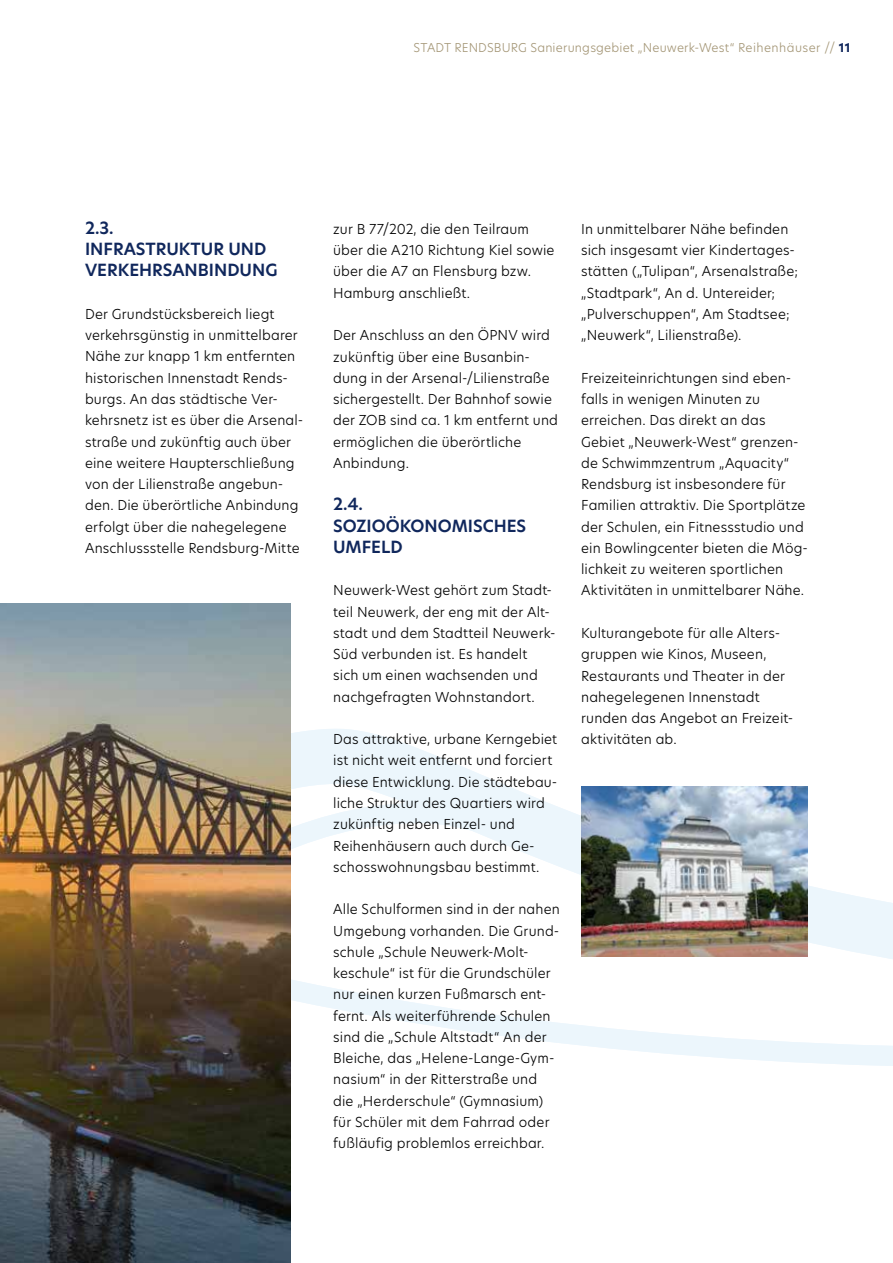
<style>
.page{position:relative;width:893px;height:1263px;background:#fff}
.page>*{position:absolute;margin:0;border:0;box-sizing:border-box;transform-origin:0 0}
.t1{font:600 16.5px/21.3px "New Hero";color:#10275c}
.t2{font:300 13.5px/21.3px "New Hero";letter-spacing:.01em;color:#000}
.t3{font:300 12px "New Hero";letter-spacing:.015em;color:#a49676}
.s1{font-weight:700;color:#10275c}
</style>
<div class="page">
<svg style="left:291px;top:729px;width:517px;height:74px"></svg>
<svg style="left:291px;top:803px;width:290px;height:48px;fill:#ecf6fc"></svg>
<svg style="left:291px;top:851px;width:602px;height:215px"></svg>
<img style="left:581px;top:787px;width:227px;height:170px">
<img style="left:0;top:603px;width:291px;height:660px">
<p class="t3" style="left:414px;top:40px;width:438px">STADT RENDSBURG Sanierungsgebiet „Neuwerk-West“ Reihenhäuser // <span class="s1">11</span></p>
<p class="t1" style="left:85px;top:217px;width:194px">2.3.<br>INFRASTRUKTUR UND<br>VERKEHRSANBINDUNG</p>
<p class="t2" style="left:85px;top:303px;width:220px">Der Grundstücksbereich liegt verkehrsgünstig in unmittelbarer<br>Nähe zur knapp 1 km entfernten historischen Innenstadt Rends&shy;burgs. An das städtische Ver&shy;kehrsnetz ist es über die Arsenal&shy;straße und zukünftig auch über eine weitere Haupterschließung von der Lilienstraße angebun&shy;den. Die überörtliche Anbindung erfolgt über die nahegelegene<br>Anschlussstelle Rendsburg-Mitte</p>
<p class="t2" style="left:333px;top:218px;width:223px">zur B 77/202, die den Teilraum über die A210 Richtung Kiel sowie über die A7 an Flensburg bzw.<br>Hamburg anschließt.</p>
<p class="t2" style="left:333px;top:324px;width:226px">Der Anschluss an den ÖPNV wird zukünftig über eine Busanbin&shy;dung in der Arsenal-/Lilienstraße sichergestellt. Der Bahnhof sowie der ZOB sind ca. 1 km entfernt und ermöglichen die überörtliche<br>Anbindung.</p>
<p class="t1" style="left:333px;top:493px;width:195px">2.4.<br>SOZIOÖKONOMISCHES<br>UMFELD</p>
<p class="t2" style="left:333px;top:579px;width:224px">Neuwerk-West gehört zum Stadt&shy;teil Neuwerk, der eng mit der Alt&shy;stadt und dem Stadtteil Neuwerk-<br>Süd verbunden ist. Es handelt sich um einen wachsenden und nachgefragten Wohnstandort.</p>
<p class="t2" style="left:333px;top:728px;width:226px">Das attraktive, urbane Kerngebiet ist nicht weit entfernt und forciert diese Entwicklung. Die städtebau&shy;liche Struktur des Quartiers wird zukünftig neben Einzel- und<br>Reihenhäusern auch durch Ge&shy;schosswohnungsbau bestimmt.</p>
<p class="t2" style="left:333px;top:898px;width:228px">Alle Schulformen sind in der nahen Umgebung vorhanden. Die Grund&shy;schule „Schule Neuwerk-Molt&shy;keschule“ ist für die Grundschüler nur einen kurzen Fußmarsch ent&shy;fernt. Als weiterführende Schulen sind die „Schule Altstadt“ An der Bleiche, das „Helene-Lange-Gym&shy;nasium“ in der Ritterstraße und die „Herderschule“ (Gymnasium) für Schüler mit dem Fahrrad oder fußläufig problemlos erreichbar.</p>
<p class="t2" style="left:581px;top:218px;width:218px">In unmittelbarer Nähe befinden sich insgesamt vier Kindertages&shy;stätten („Tulipan“, Arsenalstraße; „Stadtpark“, An d. Untereider; „Pulverschuppen“, Am Stadtsee; „Neuwerk“, Lilienstraße).</p>
<p class="t2" style="left:581px;top:367px;width:228px">Freizeiteinrichtungen sind eben&shy;falls in wenigen Minuten zu erreichen. Das direkt an das Gebiet „Neuwerk-West“ grenzen&shy;de Schwimmzentrum „Aquacity“ Rendsburg ist insbesondere für Familien attraktiv. Die Sportplätze der Schulen, ein Fitnessstudio und ein Bowlingcenter bieten die Mög&shy;lichkeit zu weiteren sportlichen Aktivitäten in unmittelbarer Nähe.</p>
<p class="t2" style="left:581px;top:622px;width:214px">Kulturangebote für alle Alters&shy;gruppen wie Kinos, Museen,<br>Restaurants und Theater in der nahegelegenen Innenstadt runden das Angebot an Freizeit&shy;aktivitäten ab.</p>
</div>
